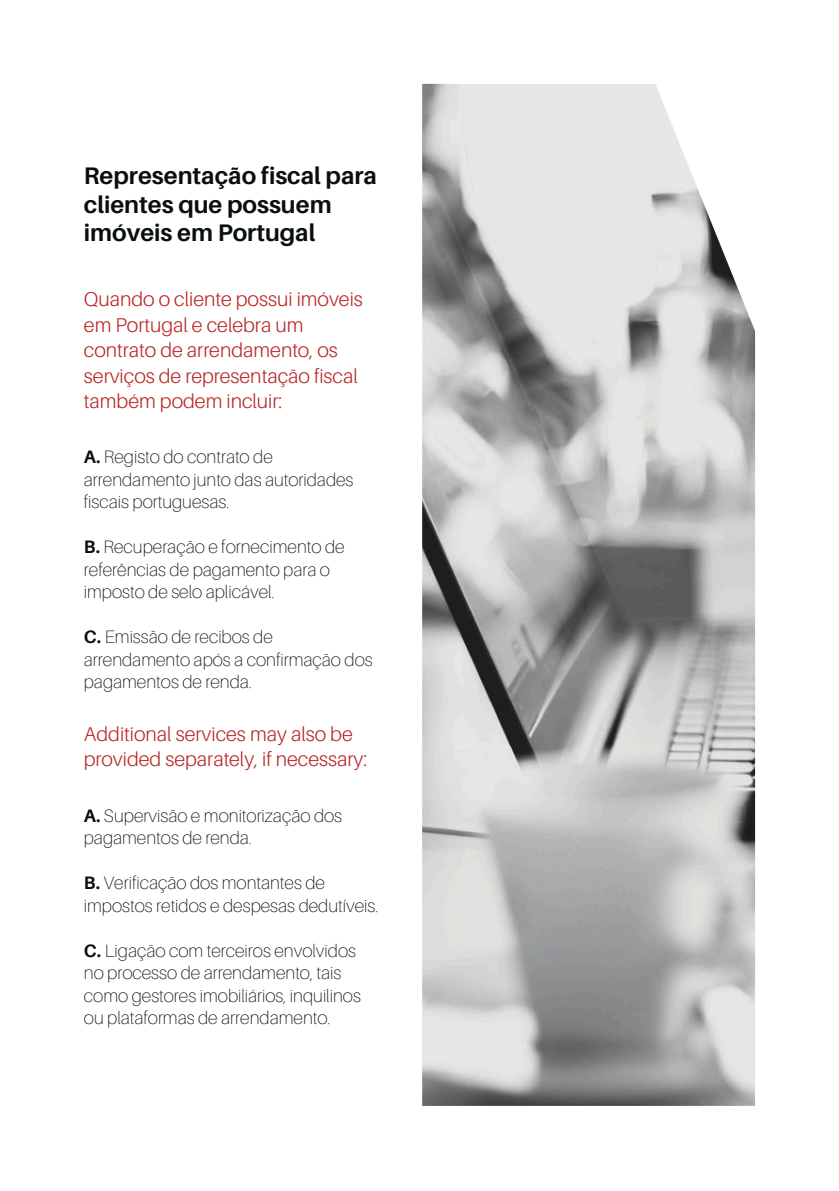
<style>
.page{position:relative;width:839px;height:1191px;background:#fff}
.page>*{position:absolute;margin:0;border:0;box-sizing:border-box;transform-origin:0 0}
.t1{font:700 24px/28.4px "Aileron";color:#090f10}
.t2{font:300 20px/25.4px "Aileron";color:#ba2525}
.t3{font:100 18px/22.4px "Aileron";color:#090f10}
.s1{font-weight:700}
</style>
<div class="page">
<img style="left:422px;top:84px;width:333px;height:1021px">
<h1 class="t1" style="left:84px;top:161px;width:295px">Representação fiscal para clientes que possuem imóveis em Portugal</h1>
<p class="t2" style="left:84px;top:286px;width:280px">Quando o cliente possui imóveis em Portugal e celebra um contrato de arrendamento, os serviços de representação fiscal também podem incluir:</p>
<p class="t3" style="left:84px;top:446px;width:271px"><span class="s1">A.</span> Registo do contrato de arrendamento junto das autoridades fiscais portuguesas.</p>
<p class="t3" style="left:84px;top:536px;width:262px"><span class="s1">B.</span> Recuperação e fornecimento de referências de pagamento para o imposto de selo aplicável.</p>
<p class="t3" style="left:84px;top:626px;width:290px"><span class="s1">C.</span> Emissão de recibos de arrendamento após a confirmação dos pagamentos de renda.</p>
<p class="t2" style="left:84px;top:721px;width:285px">Additional services may also be provided separately, if necessary:</p>
<p class="t3" style="left:84px;top:804px;width:260px"><span class="s1">A.</span> Supervisão e monitorização dos pagamentos de renda.</p>
<p class="t3" style="left:84px;top:872px;width:296px"><span class="s1">B.</span> Verificação dos montantes de impostos retidos e despesas dedutíveis.</p>
<p class="t3" style="left:84px;top:939px;width:278px"><span class="s1">C.</span> Ligação com terceiros envolvidos no processo de arrendamento, tais como gestores imobiliários, inquilinos ou plataformas de arrendamento.</p>
</div>
